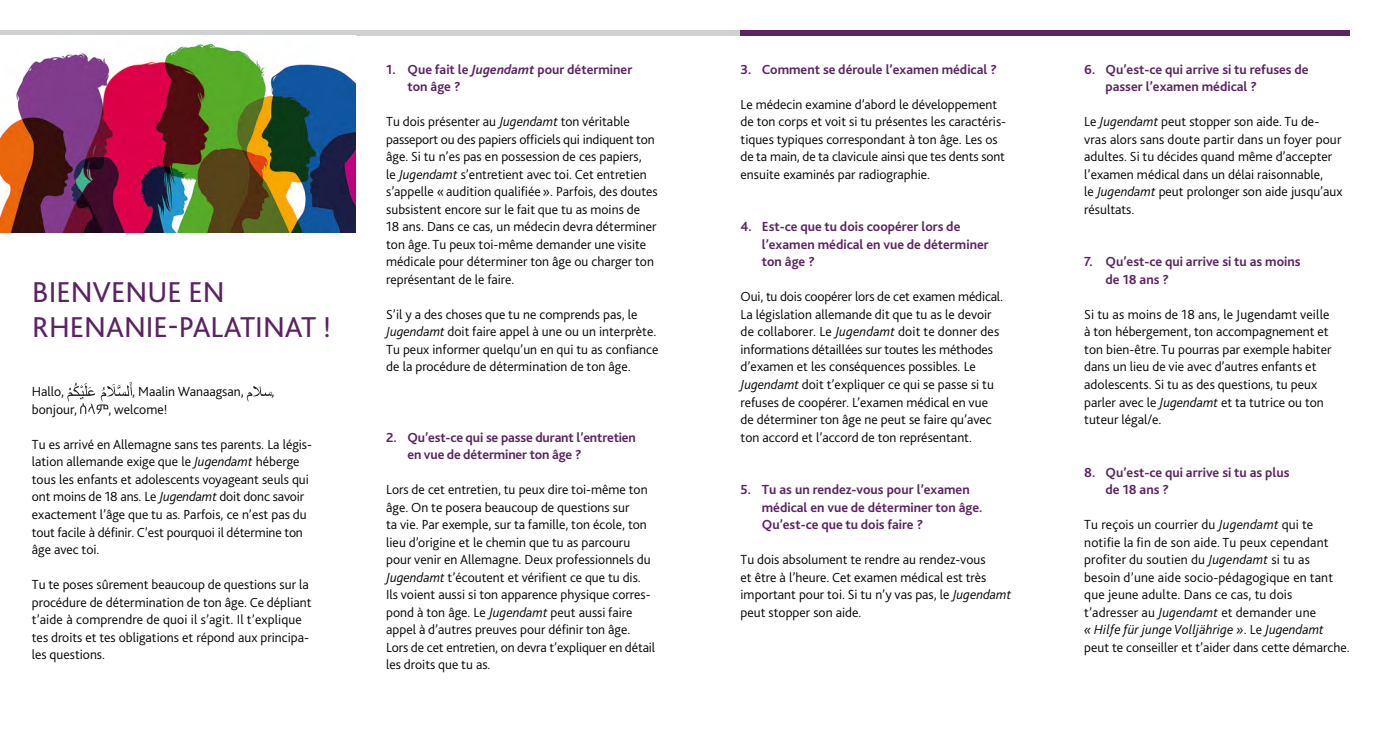
<style>
.page{position:relative;width:1389px;height:745px;background:#fff}
.page>*{position:absolute;margin:0;border:0;box-sizing:border-box;transform-origin:0 0}
.t1{font:30px/35px "Bliss 2";color:#5b2362}
.t2{font:300 13.75px/17.5px "Bliss 2";color:#000}
.t3{font:700 13.75px/17.5px "Bliss 2";color:#5b2362}
.s1{font-style:italic}
</style>
<div class="page">
<div style="left:0;top:30px;width:741px;height:5px;background:#d0d1d2"></div>
<div style="left:741px;top:30px;width:609px;height:5px;background:#5b2362"></div>
<img style="left:0;top:43px;width:355px;height:189px">
<svg style="left:247px;top:386px;width:25px;height:15px"></svg>
<svg style="left:67px;top:381px;width:65px;height:32px"></svg>
<h1 class="t1" style="left:32px;top:273px;width:300px">BIENVENUE EN<br>RHENANIE-PALATINAT !</h1>
<p class="t2" style="left:32px;top:382px;width:34px">Hallo,</p>
<p class="t2" style="left:132px;top:382px;width:113px">, Maalin Wanaagsan,</p>
<p class="t2" style="left:272px;top:382px;width:4px">,</p>
<p class="t2" style="left:32px;top:400px;width:47px">bonjour,</p>
<p class="t2" style="left:108px;top:400px;width:61px">, welcome!</p>
<p class="t2" style="left:32px;top:435px;width:282px">Tu es arrivé en Allemagne sans tes parents. La légis&shy;lation allemande exige que le <span class="s1">Jugendamt</span> héberge tous les enfants et adolescents voyageant seuls qui ont moins de 18 ans. Le <span class="s1">Jugendamt</span> doit donc savoir exactement l’âge que tu as. Parfois, ce n’est pas du tout facile à définir. C’est pourquoi il détermine ton âge avec toi.</p>
<p class="t2" style="left:32px;top:575px;width:281px">Tu te poses sûrement beaucoup de questions sur la procédure de détermination de ton âge. Ce dépliant t’aide à comprendre de quoi il s’agit. Il t’explique tes droits et tes obligations et répond aux principa&shy;les questions.</p>
<h2 class="t3" style="left:407px;top:60px;width:226px;text-indent:-21px">1. Que fait le <span class="s1">Jugendamt</span> pour déterminer ton âge ?</h2>
<p class="t2" style="left:386px;top:112px;width:273px">Tu dois présenter au <span class="s1">Jugendamt</span> ton véritable passeport ou des papiers officiels qui indiquent ton âge. Si tu n’es pas en possession de ces papiers,<br>le <span class="s1">Jugendamt</span> s’entretient avec toi. Cet entretien s’appelle «audition qualifiée». Parfois, des doutes subsistent encore sur le fait que tu as moins de<br>18 ans. Dans ce cas, un médecin devra déterminer ton âge. Tu peux toi-même demander une visite médicale pour déterminer ton âge ou charger ton représentant de le faire.</p>
<p class="t2" style="left:386px;top:305px;width:274px">S’il y a des choses que tu ne comprends pas, le <span class="s1">Jugendamt</span> doit faire appel à une ou un interprète.<br>Tu peux informer quelqu’un en qui tu as confiance de la procédure de détermination de ton âge.</p>
<h2 class="t3" style="left:407px;top:427px;width:230px;text-indent:-21px">2. Qu’est-ce qui se passe durant l’entretien en vue de déterminer ton âge ?</h2>
<p class="t2" style="left:386px;top:480px;width:270px">Lors de cet entretien, tu peux dire toi-même ton âge. On te posera beaucoup de questions sur<br>ta vie. Par exemple, sur ta famille, ton école, ton lieu d’origine et le chemin que tu as parcouru pour venir en Allemagne. Deux professionnels du <span class="s1">Jugendamt</span> t’écoutent et vérifient ce que tu dis.<br>Ils voient aussi si ton apparence physique corres&shy;pond à ton âge. Le <span class="s1">Jugendamt</span> peut aussi faire appel à d’autres preuves pour définir ton âge.<br>Lors de cet entretien, on devra t’expliquer en détail les droits que tu as.</p>
<h2 class="t3" style="left:741px;top:60px;width:258px">3. Comment se déroule l’examen médical ?</h2>
<p class="t2" style="left:741px;top:95px;width:267px">Le médecin examine d’abord le développement de ton corps et voit si tu présentes les caractéris&shy;tiques typiques correspondant à ton âge. Les os de ta main, de ta clavicule ainsi que tes dents sont ensuite examinés par radiographie.</p>
<h2 class="t3" style="left:762px;top:217px;width:229px;text-indent:-21px">4. Est-ce que tu dois coopérer lors de l’examen médical en vue de déterminer ton âge ?</h2>
<p class="t2" style="left:741px;top:287px;width:264px">Oui, tu dois coopérer lors de cet examen médical.<br>La législation allemande dit que tu as le devoir de collaborer. Le <span class="s1">Jugendamt</span> doit te donner des informations détaillées sur toutes les méthodes d’examen et les conséquences possibles. Le <span class="s1">Jugendamt</span> doit t’expliquer ce qui se passe si tu refuses de coopérer. L’examen médical en vue de déterminer ton âge ne peut se faire qu’avec ton accord et l’accord de ton représentant.</p>
<h2 class="t3" style="left:762px;top:480px;width:222px;text-indent:-21px">5. Tu as un rendez-vous pour l’examen médical en vue de déterminer ton âge.<br>Qu’est-ce que tu dois faire ?</h2>
<p class="t2" style="left:741px;top:550px;width:272px">Tu dois absolument te rendre au rendez-vous<br>et être à l’heure. Cet examen médical est très important pour toi. Si tu n’y vas pas, le <span class="s1">Jugendamt </span>peut stopper son aide.</p>
<h2 class="t3" style="left:1106px;top:60px;width:205px;text-indent:-21px">6. Qu’est-ce qui arrive si tu refuses de passer l’examen médical ?</h2>
<p class="t2" style="left:1084px;top:112px;width:260px">Le <span class="s1">Jugendamt</span> peut stopper son aide. Tu de&shy;vras alors sans doute partir dans un foyer pour adultes. Si tu décides quand même d’accepter l’examen médical dans un délai raisonnable,<br>le <span class="s1">Jugendamt</span> peut prolonger son aide jusqu’aux résultats.</p>
<h2 class="t3" style="left:1106px;top:252px;width:197px;text-indent:-21px">7. Qu’est-ce qui arrive si tu as moins de 18 ans ?</h2>
<p class="t2" style="left:1084px;top:305px;width:249px">Si tu as moins de 18 ans, le Jugendamt veille à ton hébergement, ton accompagnement et ton bien-être. Tu pourras par exemple habiter dans un lieu de vie avec d’autres enfants et adolescents. Si tu as des questions, tu peux parler avec le <span class="s1">Jugendamt</span> et ta tutrice ou ton tuteur légal/e.</p>
<h2 class="t3" style="left:1106px;top:462px;width:186px;text-indent:-21px">8. Qu’est-ce qui arrive si tu as plus de 18 ans ?</h2>
<p class="t2" style="left:1084px;top:515px;width:267px">Tu reçois un courrier du <span class="s1">Jugendamt</span> qui te notifie la fin de son aide. Tu peux cependant profiter du soutien du <span class="s1">Jugendamt</span> si tu as<br>besoin d’une aide socio-pédagogique en tant que jeune adulte. Dans ce cas, tu dois t’adresser au <span class="s1">Jugendamt</span> et demander une<br><span class="s1">« Hilfe für junge Volljährige »</span>. Le <span class="s1">Jugendamt </span>peut te conseiller et t’aider dans cette démarche.</p>
</div>
